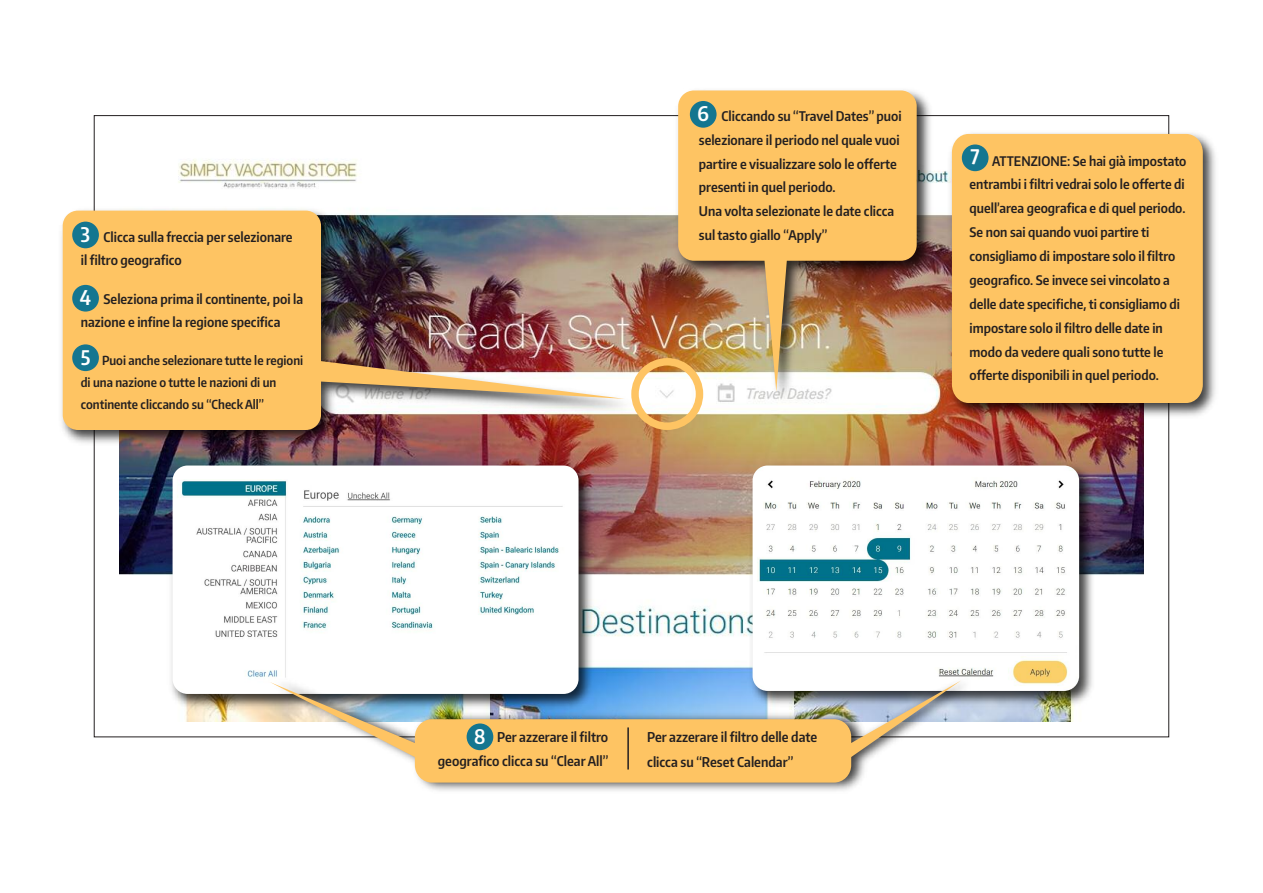
<style>
.page{position:relative;width:1263px;height:893px;background:#fff}
.page>*{position:absolute;margin:0;border:0;box-sizing:border-box;transform-origin:0 0}
.t1{font:600 19.95px "Encode Sans Condensed";color:#fff}
.t2{font:600 13.35px/24.2px "Encode Sans Condensed";color:#231f20;text-align:right}
.t3{font:600 13.2px/23.9px "Encode Sans Condensed";color:#231f20}
.t4{font:600 13.05px/23.9px "Encode Sans Condensed";color:#231f20}
.t5{font:600 12.3px/22.4px "Encode Sans Condensed";color:#231f20}
</style>
<div class="page">
<img style="left:119px;top:159px;width:1025px;height:562px">
<img style="left:61px;top:204px;width:582px;height:246px">
<img style="left:63px;top:211px;width:562px;height:219px">
<img style="left:672px;top:93px;width:264px;height:318px">
<img style="left:678px;top:90px;width:239px;height:302px">
<img style="left:166px;top:459px;width:432px;height:255px">
<img style="left:173px;top:465px;width:405px;height:229px;border-radius:15px">
<img style="left:746px;top:459px;width:352px;height:252px">
<img style="left:752px;top:465px;width:327px;height:226px;border-radius:15px">
<img style="left:263px;top:669px;width:718px;height:122px">
<img style="left:270px;top:680px;width:691px;height:103px">
<svg style="left:631px;top:358px;width:72px;height:72px"></svg>
<hr style="left:627px;top:727px;width:2px;height:42px;background:#231f20">
<img style="left:945px;top:127px;width:271px;height:296px">
<div style="left:952px;top:134px;width:251px;height:269px;background:#fec463"></div>
<div style="left:467px;top:723px;width:26px;height:27px;background:#147690;border-radius:50%"></div>
<div style="left:72px;top:344px;width:27px;height:27px;background:#147690;border-radius:50%"></div>
<div style="left:72px;top:285px;width:27px;height:27px;background:#147690;border-radius:50%"></div>
<div style="left:72px;top:222px;width:27px;height:26px;background:#147690;border-radius:50%"></div>
<div style="left:690px;top:101px;width:26px;height:27px;background:#147690;border-radius:50%"></div>
<div style="left:962px;top:144px;width:26px;height:27px;background:#147690;border-radius:50%"></div>
<h1 class="t1" style="left:81px;top:221px;width:11px">3</h1>
<p class="t3" style="left:81px;top:226px;width:213px;line-height:22.4px;text-indent:23px">Clicca sulla freccia per selezionare il filtro geografico</p>
<p class="t3" style="left:81px;top:288px;width:224px;line-height:22.4px;text-indent:23px">Seleziona prima il continente, poi la nazione e infine la regione specifica</p>
<h1 class="t1" style="left:80px;top:285px;width:13px">4</h1>
<h1 class="t1" style="left:81px;top:344px;width:11px">5</h1>
<p class="t5" style="left:81px;top:348px;width:224px;text-indent:21px">Puoi anche selezionare tutte le regioni di una nazione o tutte le nazioni di un continente cliccando su “Check All”</p>
<h1 class="t1" style="left:697px;top:101px;width:13px">6</h1>
<p class="t3" style="left:699px;top:104px;width:204px;text-indent:23px">Cliccando su “Travel Dates” puoi selezionare il periodo nel quale vuoi partire e visualizzare solo le offerte presenti in quel periodo.<br>Una volta selezionate le date clicca sul tasto giallo “Apply”</p>
<h1 class="t1" style="left:970px;top:144px;width:11px">7</h1>
<p class="t4" style="left:969px;top:148px;width:218px;text-indent:23px">ATTENZIONE: Se hai già impostato entrambi i filtri vedrai solo le offerte di quell’area geografica e di quel periodo.<br>Se non sai quando vuoi partire ti consigliamo di impostare solo il filtro geografico. Se invece sei vincolato a delle date specifiche, ti consigliamo di impostare solo il filtro delle date in modo da vedere quali sono tutte le offerte disponibili in quel periodo.</p>
<h1 class="t1" style="left:474px;top:723px;width:13px">8</h1>
<p class="t2" style="left:438px;top:724px;width:172px">Per azzerare il filtro geografico clicca su “ClearAll”</p>
<p class="t2" style="left:647px;top:725px;width:172px;text-align:left">Per azzerare il filtro delle date clicca su “Reset Calendar”</p>
</div>
